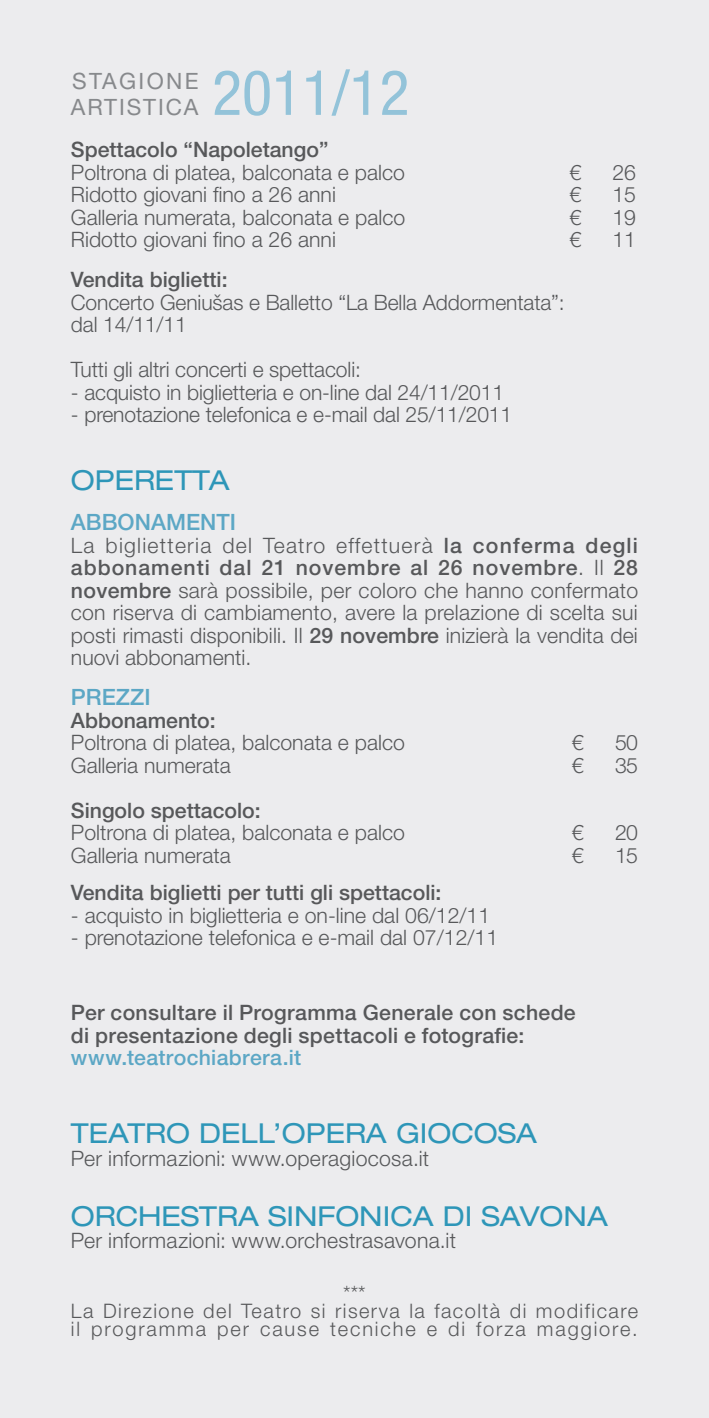
<style>
.page{position:relative;width:709px;height:1418px;background:#fff}
.page>*{position:absolute;margin:0;border:0;box-sizing:border-box;transform-origin:0 0}
.t1{font:condensed 62.5px "Helvetica Neue LT Std";color:#93c3d9}
.t2{font:expanded 27.5px "Helvetica Neue LT Std";color:#2e96b8}
.t3{font:22.5px/26px "Helvetica Neue LT Std";letter-spacing:.085em;color:#87898c}
.t4{font:500 22.5px "Helvetica Neue LT Std";color:#5ca7c5}
.t5{font:300 21.25px/22.5px "Helvetica Neue LT Std";color:#57585a}
.t6{font:500 21.25px/22.5px "Helvetica Neue LT Std";color:#57585a}
.t7{font:500 21.25px "Helvetica Neue LT Std";letter-spacing:.015em;color:#5ca7c5}
.t8{font:300 20px/17.5px "Helvetica Neue LT Std";letter-spacing:.075em;color:#57585a}
.s1{font-weight:500}
</style>
<div class="page">
<div style="left:0;top:0;width:709px;height:1417px;background:#ececee"></div>
<p class="t3" style="left:71px;top:67px;width:129px">STAGIONE<br>ARTISTICA</p>
<h1 class="t1" style="left:212px;top:57px;width:199px">2011/12</h1>
<p class="t6" style="left:71px;top:138px;width:259px">Spettacolo “Napoletango”</p>
<p class="t5" style="left:71px;top:160px;width:335px">Poltrona di platea, balconata e palco</p>
<p class="t5" style="left:569px;top:160px;width:13px">€</p>
<p class="t5" style="left:612px;top:160px;width:25px">26</p>
<p class="t5" style="left:71px;top:183px;width:266px">Ridotto giovani fino a 26 anni</p>
<p class="t5" style="left:569px;top:183px;width:13px">€</p>
<p class="t5" style="left:612px;top:183px;width:25px">15</p>
<p class="t5" style="left:71px;top:205px;width:336px">Galleria numerata, balconata e palco</p>
<p class="t5" style="left:569px;top:205px;width:13px">€</p>
<p class="t5" style="left:612px;top:205px;width:25px">19</p>
<p class="t5" style="left:71px;top:228px;width:266px">Ridotto giovani fino a 26 anni</p>
<p class="t5" style="left:569px;top:228px;width:13px">€</p>
<p class="t5" style="left:612px;top:228px;width:25px">11</p>
<p class="t6" style="left:71px;top:268px;width:158px">Vendita biglietti:</p>
<p class="t5" style="left:71px;top:290px;width:495px">Concerto Geniušas e Balletto “La Bella Addormentata”: dal 14/11/11</p>
<p class="t5" style="left:71px;top:358px;width:291px">Tutti gli altri concerti e spettacoli:</p>
<p class="t5" style="left:71px;top:380px;width:435px">- acquisto in biglietteria e on-line dal 24/11/2011</p>
<p class="t5" style="left:71px;top:403px;width:443px">- prenotazione telefonica e e-mail dal 25/11/2011</p>
<p class="t2" style="left:71px;top:463px;width:22px">OPERE</p>
<p class="t2" style="left:174px;top:463px;width:57px">TTA</p>
<p class="t4" style="left:71px;top:509px;width:167px">ABBONAMENTI</p>
<p class="t5" style="left:71px;top:533px;width:569px;text-align:justify">La biglietteria del Teatro effettuerà <span class="s1">la conferma degli abbonamenti dal 21 novembre al 26 novembre</span>. Il <span class="s1">28 novembre</span> sarà possibile, per coloro che hanno confermato con riserva di cambiamento, avere la prelazione di scelta sui posti rimasti disponibili. Il <span class="s1">29 novembre</span> inizierà la vendita dei nuovi abbonamenti.</p>
<p class="t4" style="left:71px;top:684px;width:81px">PREZZI</p>
<p class="t6" style="left:71px;top:708px;width:146px">Abbonamento:</p>
<p class="t5" style="left:71px;top:731px;width:335px">Poltrona di platea, balconata e palco</p>
<p class="t5" style="left:572px;top:731px;width:13px">€</p>
<p class="t5" style="left:615px;top:731px;width:24px">50</p>
<p class="t5" style="left:71px;top:753px;width:161px">Galleria numerata</p>
<p class="t5" style="left:572px;top:753px;width:13px">€</p>
<p class="t5" style="left:615px;top:753px;width:24px">35</p>
<p class="t6" style="left:71px;top:798px;width:191px">Singolo spettacolo:</p>
<p class="t5" style="left:71px;top:821px;width:335px">Poltrona di platea, balconata e palco</p>
<p class="t5" style="left:572px;top:821px;width:13px">€</p>
<p class="t5" style="left:615px;top:821px;width:24px">20</p>
<p class="t5" style="left:71px;top:843px;width:161px">Galleria numerata</p>
<p class="t5" style="left:572px;top:843px;width:13px">€</p>
<p class="t5" style="left:615px;top:843px;width:24px">15</p>
<p class="t6" style="left:71px;top:881px;width:372px">Vendita biglietti per tutti gli spettacoli:</p>
<p class="t5" style="left:71px;top:903px;width:421px">- acquisto in biglietteria e on-line dal 06/12/11</p>
<p class="t5" style="left:71px;top:926px;width:429px">- prenotazione telefonica e e-mail dal 07/12/11</p>
<p class="t6" style="left:71px;top:1001px;width:506px">Per consultare il Programma Generale con schede di presentazione degli spettacoli e fotografie:</p>
<p class="t7" style="left:71px;top:1045px;width:232px">www.teatrochiabrera.it</p>
<p class="t2" style="left:71px;top:1116px;width:468px">TEATRO DELL’OPERA GIOCOSA</p>
<p class="t5" style="left:71px;top:1146px;width:360px">Per informazioni: www.operagiocosa.it</p>
<p class="t2" style="left:71px;top:1199px;width:538px">ORCHESTRA SINFONICA DI SAVONA</p>
<p class="t5" style="left:71px;top:1229px;width:387px">Per informazioni: www.orchestrasavona.it</p>
<p class="t5" style="left:343px;top:1281px;width:24px">***</p>
<p class="t8" style="left:71px;top:1302px;width:569px">La Direzione del Teatro si riserva la facoltà di modificare il programma per cause tecniche e di forza maggiore.</p>
</div>
